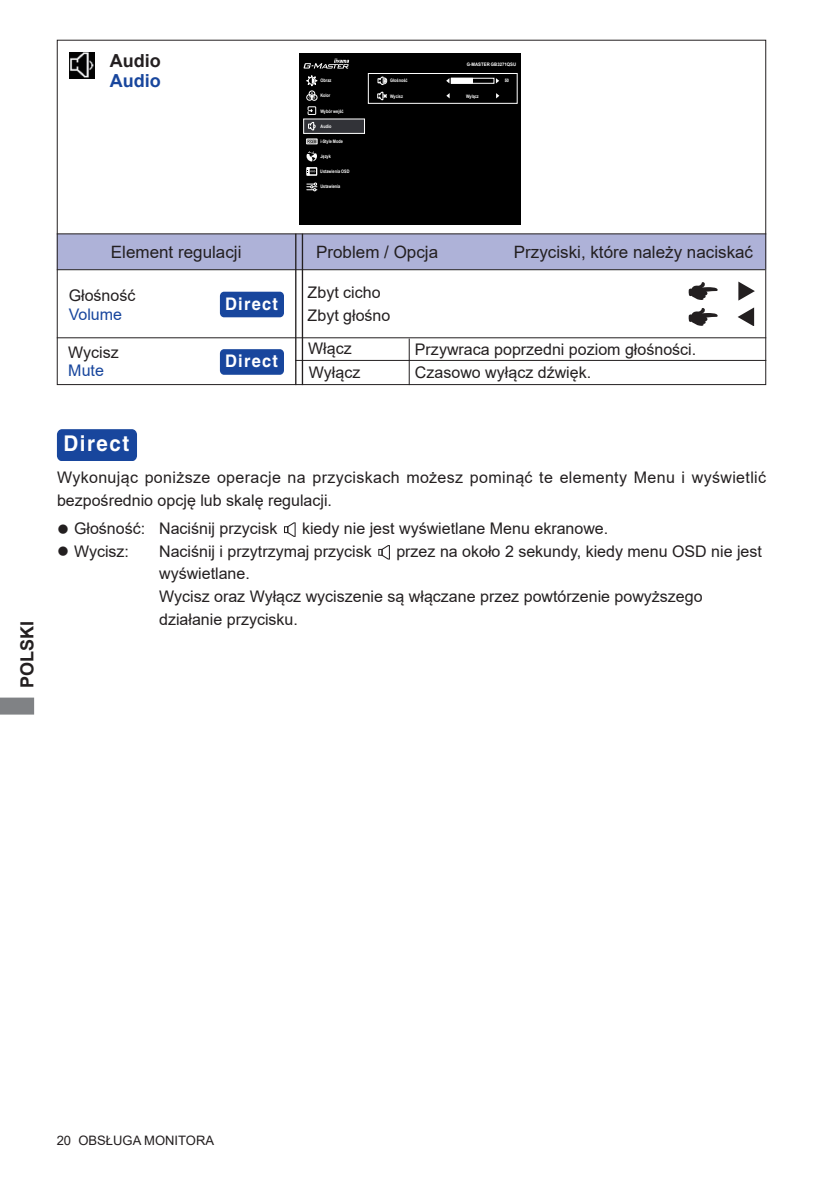
<style>
.page{position:relative;width:840px;height:1191px;background:#fff}
.page>*{position:absolute;margin:0;border:0;box-sizing:border-box;transform-origin:0 0}
.t1{font:700 21.6px "Helvetica";letter-spacing:.075em;color:#fff;scale:.95 1}
.t2{font:700 18px "Arial";color:#231f20}
.t3{font:700 18px "Arial";color:#18469d}
.t4{font:700 17.4px "Helvetica";letter-spacing:.075em;color:#fff;scale:.95 1}
.t5{font:17px "Arial";color:#231f20}
.t6{font:16px/22.6px "Arial";color:#231f20}
.t7{font:16px/22.6px "Arial";letter-spacing:.02em;color:#231f20}
.t8{font:16px "Arial";color:#18469d}
.t9{font:13px "Arial";color:#231f20}
.t10{font:700 4.8px "Arial";color:#fff;scale:.8 1}
.t11{font:700 4.8px "Arial";color:#fff;scale:.9 1}
</style>
<div class="page">
<svg style="left:0;top:697px;width:34px;height:17px"></svg>
<div style="left:57px;top:234px;width:708px;height:36px;background:#aeb2d8;border:2px solid #aeb2d8"></div>
<hr style="left:57px;top:233px;width:708px;height:1px;background:#231f20">
<hr style="left:295px;top:234px;width:1px;height:151px;background:#231f20">
<hr style="left:301px;top:234px;width:2px;height:151px;background:#231f20">
<hr style="left:57px;top:269px;width:707px;height:1px;background:#231f20">
<hr style="left:408px;top:338px;width:1px;height:47px;background:#231f20">
<hr style="left:57px;top:337px;width:708px;height:1px;background:#231f20">
<hr style="left:295px;top:360px;width:470px;height:1px;background:#231f20">
<svg style="left:688px;top:282px;width:29px;height:18px"></svg>
<svg style="left:688px;top:308px;width:29px;height:18px"></svg>
<svg style="left:738px;top:281px;width:16px;height:20px"></svg>
<svg style="left:737px;top:308px;width:16px;height:18px"></svg>
<div style="left:299px;top:53px;width:221px;height:172px;background:#000"></div>
<div style="left:303px;top:119px;width:61px;height:14px;background:#323338"></div>
<div style="left:303px;top:119px;width:61px;height:15px;border:1px solid #fff"></div>
<div style="left:368px;top:73px;width:149px;height:30px;border:1px solid #fff"></div>
<svg style="left:306px;top:76px;width:11px;height:24px"></svg>
<svg style="left:306px;top:151px;width:11px;height:10px"></svg>
<svg style="left:306px;top:182px;width:11px;height:9px"></svg>
<div style="left:307px;top:106px;width:9px;height:9px;border:1px solid #fff"></div>
<svg style="left:308px;top:122px;width:7px;height:8px"></svg>
<svg style="left:303px;top:58px;width:46px;height:11px"></svg>
<div style="left:306px;top:167px;width:11px;height:8px;border:1px solid #fff"></div>
<svg style="left:307px;top:168px;width:8px;height:7px"></svg>
<svg style="left:496px;top:93px;width:3px;height:5px"></svg>
<svg style="left:377px;top:76px;width:10px;height:9px"></svg>
<svg style="left:377px;top:92px;width:9px;height:8px"></svg>
<div style="left:451px;top:78px;width:21px;height:5px;background:#fff"></div>
<div style="left:451px;top:78px;width:43px;height:6px;border:1px solid #fff"></div>
<svg style="left:495px;top:78px;width:4px;height:5px"></svg>
<div style="left:306px;top:139px;width:11px;height:5px;border:1px solid #fff"></div>
<svg style="left:307px;top:139px;width:9px;height:4px"></svg>
<div style="left:221px;top:292px;width:62px;height:24px;background:#18469d;border-radius:3px"></div>
<div style="left:220px;top:292px;width:64px;height:25px;border:2px solid #18469d;border-radius:3px"></div>
<div style="left:221px;top:350px;width:62px;height:24px;background:#18469d;border-radius:3px"></div>
<div style="left:220px;top:349px;width:64px;height:26px;border:2px solid #18469d;border-radius:3px"></div>
<div style="left:58px;top:430px;width:78px;height:30px;background:#18469d;border-radius:4px"></div>
<div style="left:57px;top:429px;width:80px;height:31px;border:2px solid #18469d;border-radius:4px"></div>
<svg style="left:295px;top:522px;width:1px;height:15px"></svg>
<svg style="left:284px;top:522px;width:11px;height:15px"></svg>
<svg style="left:387px;top:545px;width:3px;height:15px"></svg>
<svg style="left:378px;top:545px;width:11px;height:14px"></svg>
<img style="left:70px;top:52px;width:24px;height:26px">
<p class="t2" style="left:14px;top:688px;width:69px;rotate:-90deg">POLSKI</p>
<p class="t2" style="left:110px;top:48px;width:52px">Audio</p>
<p class="t3" style="left:110px;top:68px;width:52px">Audio</p>
<p class="t10" style="left:320px;top:77px;width:15px">Obraz</p>
<p class="t10" style="left:320px;top:92px;width:14px">Kolor</p>
<p class="t10" style="left:320px;top:108px;width:31px">Wybór wejść</p>
<p class="t10" style="left:320px;top:138px;width:30px">i-Style Mode</p>
<p class="t10" style="left:320px;top:153px;width:14px">Język</p>
<p class="t10" style="left:320px;top:168px;width:38px">Ustawienia OSD</p>
<p class="t10" style="left:320px;top:183px;width:26px">Ustawienia</p>
<p class="t10" style="left:320px;top:123px;width:15px">Audio</p>
<p class="t11" style="left:466px;top:61px;width:56px">G-MASTER GB3271QSU</p>
<p class="t10" style="left:390px;top:77px;width:23px">Głośność</p>
<p class="t10" style="left:390px;top:92px;width:18px">Wycisz</p>
<p class="t10" style="left:465px;top:92px;width:18px">Wyłącz</p>
<p class="t10" style="left:504px;top:77px;width:7px">50</p>
<p class="t5" style="left:111px;top:240px;width:132px">Element regulacji</p>
<p class="t5" style="left:316px;top:240px;width:123px">Problem / Opcja</p>
<p class="t5" style="left:513px;top:240px;width:241px">Przyciski, które należy naciskać</p>
<p class="t6" style="left:69px;top:284px;width:68px">Głośność</p>
<p class="t8" style="left:69px;top:303px;width:55px">Volume</p>
<p class="t6" style="left:68px;top:341px;width:52px">Wycisz</p>
<p class="t8" style="left:68px;top:360px;width:37px">Mute</p>
<p class="t4" style="left:225px;top:293px;width:57px">Direct</p>
<p class="t4" style="left:225px;top:350px;width:57px">Direct</p>
<p class="t6" style="left:307px;top:281px;width:84px">Zbyt cicho<br>Zbyt głośno</p>
<p class="t6" style="left:308px;top:337px;width:45px">Włącz</p>
<p class="t6" style="left:309px;top:361px;width:53px">Wyłącz</p>
<p class="t6" style="left:415px;top:338px;width:283px">Przywraca poprzedni poziom głośności.</p>
<p class="t6" style="left:415px;top:361px;width:178px">Czasowo wyłącz dźwięk.</p>
<h1 class="t1" style="left:63px;top:430px;width:71px">Direct</h1>
<p class="t7" style="left:57px;top:466px;width:710px">Wykonując poniższe operacje na przyciskach możesz pominąć te elementy Menu i wyświetlić bezpośrednio opcję lub skalę regulacji.</p>
<p class="t6" style="left:57px;top:517px;width:222px">● Głośność: Naciśnij przycisk</p>
<p class="t6" style="left:302px;top:517px;width:307px">kiedy nie jest wyświetlane Menu ekranowe.</p>
<p class="t6" style="left:57px;top:540px;width:73px">● Wycisz:</p>
<p class="t6" style="left:159px;top:540px;width:214px">Naciśnij i przytrzymaj przycisk</p>
<p class="t6" style="left:396px;top:540px;width:367px">przez na około 2 sekundy, kiedy menu OSD nie jest</p>
<p class="t6" style="left:159px;top:562px;width:544px">wyświetlane.<br>Wycisz oraz Wyłącz wyciszenie są włączane przez powtórzenie powyższego działanie przycisku.</p>
<p class="t9" style="left:57px;top:1131px;width:159px">20 OBSŁUGA MONITORA</p>
</div>
